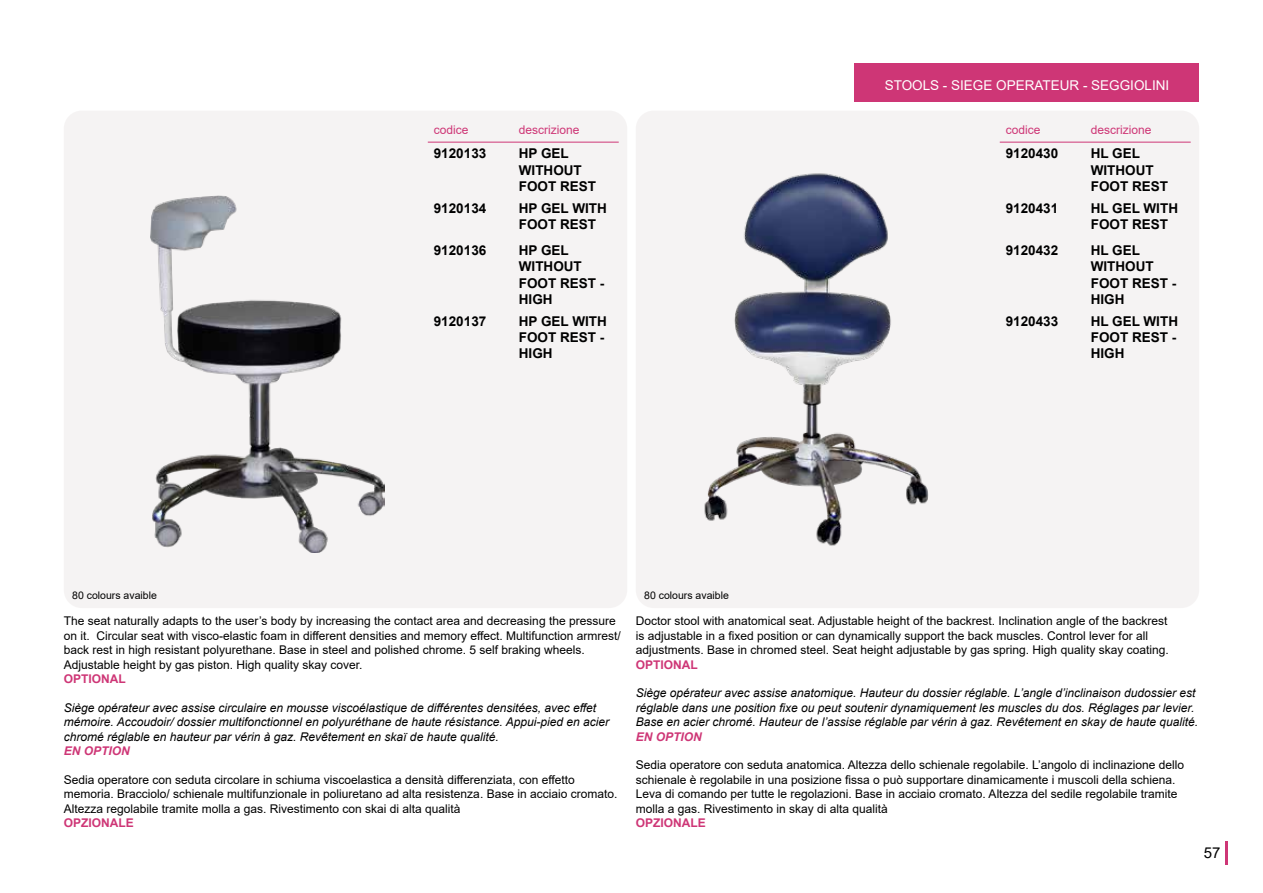
<style>
.page{position:relative;width:1263px;height:893px;background:#fff}
.page>*{position:absolute;margin:0;border:0;box-sizing:border-box;transform-origin:0 0}
.t1{font:15px "Arial";color:#000}
.t2{font:700 13.5px/16.2px "Arial";color:#000}
.t3{font:13.5px "Arial";color:#fff}
.t4{font:12px/14.4px "Arial";color:#000}
.t5{font:italic 12px/14.4px "Arial";color:#000}
.t6{font:12px "Arial";color:#ce3676}
.t7{font:700 12px "Arial";color:#ce3676}
.t8{font:italic 700 12px "Arial";color:#ce3676}
.t9{font:10.5px "Arial";color:#000}
</style>
<div class="page">
<div style="left:64px;top:111px;width:563px;height:497px;background:#f2efef;border-radius:18px"></div>
<div style="left:636px;top:111px;width:563px;height:497px;background:#f2efef;border-radius:18px"></div>
<hr style="left:1225px;top:841px;width:3px;height:23px;background:#ce3676">
<img style="left:151px;top:195px;width:233px;height:357px">
<img style="left:704px;top:173px;width:224px;height:373px">
<hr style="left:1000px;top:142px;width:191px;height:1px;background:#ce3676">
<hr style="left:428px;top:142px;width:191px;height:1px;background:#ce3676">
<div style="left:855px;top:64px;width:344px;height:38px;background:#ce3676"></div>
<p class="t6" style="left:434px;top:121px;width:36px">codice</p>
<p class="t6" style="left:519px;top:121px;width:62px">descrizione</p>
<p class="t2" style="left:434px;top:146px;width:54px">9120133</p>
<p class="t2" style="left:519px;top:146px;width:79px">HP GEL<br>WITHOUT<br>FOOT REST</p>
<p class="t2" style="left:434px;top:200px;width:54px">9120134</p>
<p class="t2" style="left:519px;top:200px;width:90px">HP GEL WITH<br>FOOT REST</p>
<p class="t2" style="left:434px;top:243px;width:54px">9120136</p>
<p class="t2" style="left:519px;top:243px;width:87px">HP GEL<br>WITHOUT<br>FOOT REST -<br>HIGH</p>
<p class="t2" style="left:434px;top:313px;width:54px">9120137</p>
<p class="t2" style="left:519px;top:313px;width:90px">HP GEL WITH<br>FOOT REST -<br>HIGH</p>
<p class="t9" style="left:72px;top:588px;width:86px">80 colours avaible</p>
<p class="t9" style="left:644px;top:588px;width:86px">80 colours avaible</p>
<p class="t3" style="left:885px;top:76px;width:286px">STOOLS - SIEGE OPERATEUR - SEGGIOLINI</p>
<p class="t6" style="left:1006px;top:121px;width:36px">codice</p>
<p class="t6" style="left:1091px;top:121px;width:62px">descrizione</p>
<p class="t2" style="left:1006px;top:146px;width:54px">9120430</p>
<p class="t2" style="left:1091px;top:146px;width:79px">HL GEL<br>WITHOUT<br>FOOT REST</p>
<p class="t2" style="left:1006px;top:200px;width:54px">9120431</p>
<p class="t2" style="left:1091px;top:200px;width:89px">HL GEL WITH<br>FOOT REST</p>
<p class="t2" style="left:1006px;top:243px;width:54px">9120432</p>
<p class="t2" style="left:1091px;top:243px;width:87px">HL GEL<br>WITHOUT<br>FOOT REST -<br>HIGH</p>
<p class="t2" style="left:1006px;top:313px;width:54px">9120433</p>
<p class="t2" style="left:1091px;top:313px;width:89px">HL GEL WITH<br>FOOT REST -<br>HIGH</p>
<p class="t4" style="left:64px;top:614px;width:558px">The seat naturally adapts to the user’s body by increasing the contact area and decreasing the pressure on it. Circular seat with visco-elastic foam in different densities and memory effect. Multifunction armrest/ back rest in high resistant polyurethane. Base in steel and polished chrome. 5 self braking wheels.<br>Adjustable height by gas piston. High quality skay cover.</p>
<p class="t7" style="left:64px;top:670px;width:64px">OPTIONAL</p>
<p class="t5" style="left:64px;top:700px;width:547px">Siège opérateur avec assise circulaire en mousse viscoélastique de différentes densitées, avec effet mémoire. Accoudoir/ dossier multifonctionnel en polyuréthane de haute résistance. Appui-pied en acier chromé réglable en hauteur par vérin à gaz. Revêtement en skaï de haute qualité.</p>
<p class="t8" style="left:64px;top:743px;width:68px">EN OPTION</p>
<p class="t4" style="left:64px;top:772px;width:555px">Sedia operatore con seduta circolare in schiuma viscoelastica a densità differenziata, con effetto memoria. Bracciolo/ schienale multifunzionale in poliuretano ad alta resistenza. Base in acciaio cromato.<br>Altezza regolabile tramite molla a gas. Rivestimento con skai di alta qualità</p>
<p class="t7" style="left:64px;top:814px;width:72px">OPZIONALE</p>
<p class="t4" style="left:636px;top:614px;width:534px">Doctor stool with anatomical seat. Adjustable height of the backrest. Inclination angle of the backrest is adjustable in a fixed position or can dynamically support the back muscles. Control lever for all adjustments. Base in chromed steel. Seat height adjustable by gas spring. High quality skay coating.</p>
<p class="t7" style="left:636px;top:656px;width:64px">OPTIONAL</p>
<p class="t5" style="left:636px;top:686px;width:564px">Siège opérateur avec assise anatomique. Hauteur du dossier réglable. L’angle d’inclinaison dudossier est réglable dans une position fixe ou peut soutenir dynamiquement les muscles du dos. Réglages par levier.<br>Base en acier chromé. Hauteur de l’assise réglable par vérin à gaz. Revêtement en skay de haute qualité.</p>
<p class="t8" style="left:636px;top:728px;width:68px">EN OPTION</p>
<p class="t4" style="left:636px;top:758px;width:550px">Sedia operatore con seduta anatomica. Altezza dello schienale regolabile. L’angolo di inclinazione dello schienale è regolabile in una posizione fissa o può supportare dinamicamente i muscoli della schiena.<br>Leva di comando per tutte le regolazioni. Base in acciaio cromato. Altezza del sedile regolabile tramite molla a gas. Rivestimento in skay di alta qualità</p>
<p class="t7" style="left:636px;top:814px;width:72px">OPZIONALE</p>
<p class="t1" style="left:1204px;top:842px;width:18px">57</p>
</div>
